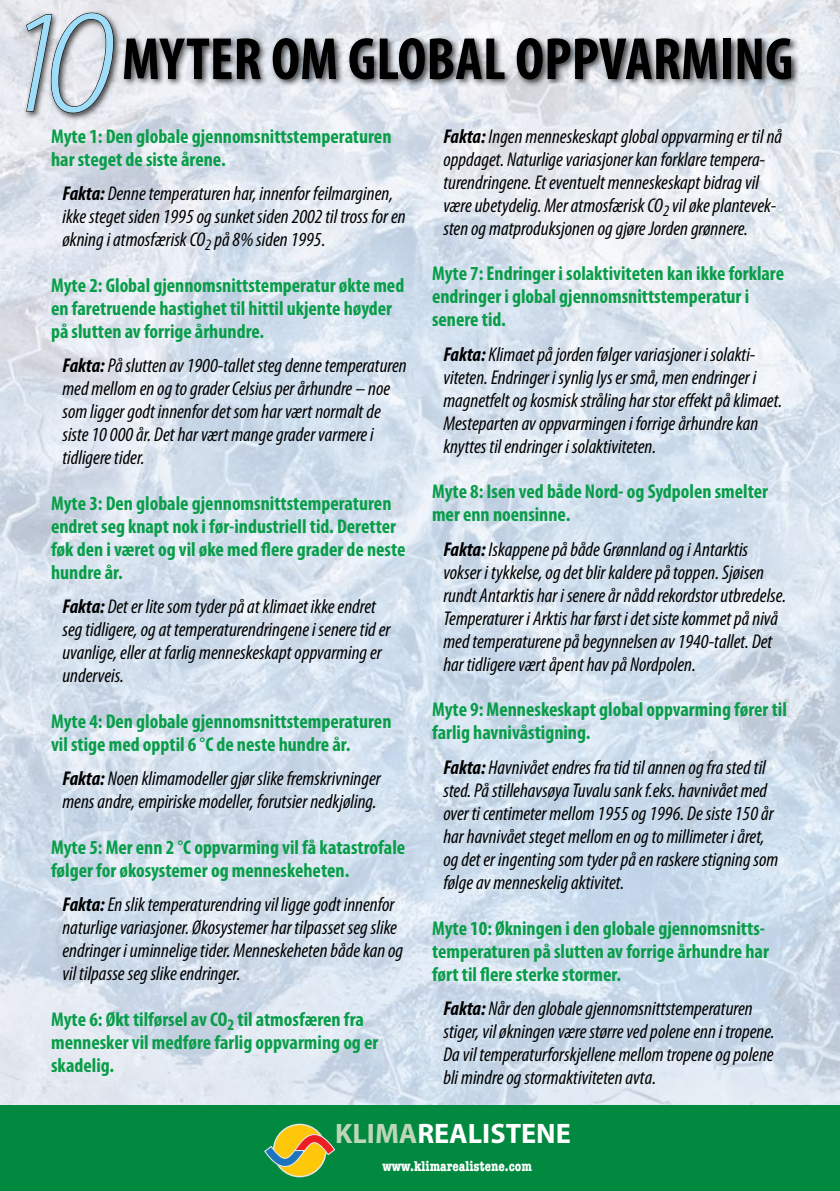
<style>
.page{position:relative;width:840px;height:1191px;background:#fff}
.page>*{position:absolute;margin:0;border:0;box-sizing:border-box;transform-origin:0 0}
.t1{font:italic 300 148px "Myriad Pro";color:#9fddf9}
.t2{font:700 condensed 60px "Myriad Pro";color:#000}
.t3{font:700 28.2px "Myriad Pro";color:#fff}
.t4{font:italic condensed 20px/23px "Myriad Pro";color:#000}
.t5{font:700 condensed 20px/23px "Myriad Pro";color:#089d49}
.t6{font:700 condensed 14.8px "American Typewriter";color:#fff}
.s1{font-weight:700}
.s2{color:#bdd6b9}
</style>
<div class="page">
<img style="left:0;top:0;width:839px;height:1106px">
<div style="left:23px;top:10px;width:776px;height:112px;background:#000;opacity:.75"></div>
<svg style="left:25px;top:12px;width:89px;height:102px"></svg>
<div style="left:0;top:1106px;width:839px;height:85px;background:#00893f"></div>
<svg style="left:273px;top:1124px;width:52px;height:52px"></svg>
<svg style="left:264px;top:1133px;width:71px;height:45px"></svg>
<h1 class="t1" style="left:0;top:-27px;width:115px">10</h1>
<h2 class="t2" style="left:122px;top:22px;width:672px">MYTER OM GLOBAL OPPVARMING</h2>
<p class="t5" style="left:51px;top:124px;width:342px">Myte 1: Den globale gjennomsnittstemperaturen har steget de siste årene.</p>
<p class="t4" style="left:62px;top:181px;width:344px"><span class="s1">Fakta:</span> Denne temperaturen har, innenfor feilmarginen, ikke steget siden 1995 og sunket siden 2002 til tross for en økning i atmosfærisk CO<sub>2</sub> på 8% siden 1995.</p>
<p class="t5" style="left:51px;top:273px;width:354px">Myte 2: Global gjennomsnittstemperatur økte med en faretruende hastighet til hittil ukjente høyder på slutten av forrige århundre.</p>
<p class="t4" style="left:62px;top:353px;width:345px"><span class="s1">Fakta:</span> På slutten av 1900-tallet steg denne temperaturen med mellom en og to grader Celsius per århundre – noe som ligger godt innenfor det som har vært normalt de siste 10 000 år. Det har vært mange grader varmere i tidligere tider.</p>
<p class="t5" style="left:51px;top:491px;width:356px">Myte 3: Den globale gjennomsnittstemperaturen endret seg knapt nok i før-industriell tid. Deretter føk den i været og vil øke med flere grader de neste hundre år.</p>
<p class="t4" style="left:62px;top:595px;width:329px"><span class="s1">Fakta:</span> Det er lite som tyder på at klimaet ikke endret seg tidligere, og at temperaturendringene i senere tid er uvanlige, eller at farlig menneskeskapt oppvarming er underveis.</p>
<p class="t5" style="left:51px;top:709px;width:342px">Myte 4: Den globale gjennomsnittstemperaturen vil stige med opptil 6 °C de neste hundre år.</p>
<p class="t4" style="left:62px;top:767px;width:320px"><span class="s1">Fakta:</span> Noen klimamodeller gjør slike fremskrivninger mens andre, empiriske modeller, forutsier nedkjøling.</p>
<p class="t5" style="left:51px;top:835px;width:355px">Myte 5: Mer enn 2 °C oppvarming vil få katastrofale følger for økosystemer og menneskeheten.</p>
<p class="t4" style="left:62px;top:893px;width:342px"><span class="s1">Fakta:</span> En slik temperaturendring vil ligge godt innenfor naturlige variasjoner. Økosystemer har tilpasset seg slike endringer i uminnelige tider. Menneskeheten både kan og vil tilpasse seg slike endringer.</p>
<p class="t5" style="left:51px;top:1007px;width:328px">Myte 6: Økt tilførsel av CO<sub>2</sub> til atmosfæren fra mennesker vil medføre farlig oppvarming og er skadelig.</p>
<p class="t4" style="left:443px;top:124px;width:340px"><span class="s1">Fakta:</span> Ingen menneskeskapt global oppvarming er til nå oppdaget. Naturlige variasjoner kan forklare tempera&shy;turendringene. Et eventuelt menneskeskapt bidrag vil være ubetydelig. Mer atmosfærisk CO<sub>2</sub> vil øke plantevek&shy;sten og matproduksjonen og gjøre Jorden grønnere.</p>
<p class="t5" style="left:432px;top:262px;width:353px">Myte 7: Endringer i solaktiviteten kan ikke forklare endringer i global gjennomsnittstemperatur i senere tid.</p>
<p class="t4" style="left:443px;top:342px;width:340px"><span class="s1">Fakta:</span> Klimaet på jorden følger variasjoner i solakti&shy;viteten. Endringer i synlig lys er små, men endringer i magnetfelt og kosmisk stråling har stor effekt på klimaet.<br>Mesteparten av oppvarmingen i forrige århundre kan knyttes til endringer i solaktiviteten.</p>
<p class="t5" style="left:432px;top:480px;width:337px">Myte 8: Isen ved både Nord- og Sydpolen smelter mer enn noensinne.</p>
<p class="t4" style="left:443px;top:537px;width:344px"><span class="s1">Fakta:</span> Iskappene på både Grønnland og i Antarktis vokser i tykkelse, og det blir kaldere på toppen. Sjøisen rundt Antarktis har i senere år nådd rekordstor utbredelse.<br>Temperaturer i Arktis har først i det siste kommet på nivå med temperaturene på begynnelsen av 1940-tallet. Det har tidligere vært åpent hav på Nordpolen.</p>
<p class="t5" style="left:432px;top:698px;width:356px">Myte 9: Menneskeskapt global oppvarming fører til farlig havnivåstigning.</p>
<p class="t4" style="left:443px;top:755px;width:336px"><span class="s1">Fakta:</span> Havnivået endres fra tid til annen og fra sted til sted. På stillehavsøya Tuvalu sank f.eks. havnivået med over ti centimeter mellom 1955 og 1996. De siste 150 år har havnivået steget mellom en og to millimeter i året, og det er ingenting som tyder på en raskere stigning som følge av menneskelig aktivitet.</p>
<p class="t5" style="left:432px;top:916px;width:338px">Myte 10: Økningen i den globale gjennomsnitts&shy;temperaturen på slutten av forrige århundre har ført til flere sterke stormer.</p>
<p class="t4" style="left:443px;top:996px;width:332px"><span class="s1">Fakta:</span> Når den globale gjennomsnittstemperaturen stiger, vil økningen være større ved polene enn i tropene.<br>Da vil temperaturforskjellene mellom tropene og polene bli mindre og stormaktiviteten avta.</p>
<h3 class="t3" style="left:335px;top:1114px;width:237px"><span class="s2">KLIMA</span>REALISTENE</h3>
<p class="t6" style="left:382px;top:1153px;width:151px">www.klimarealistene.com</p>
</div>
